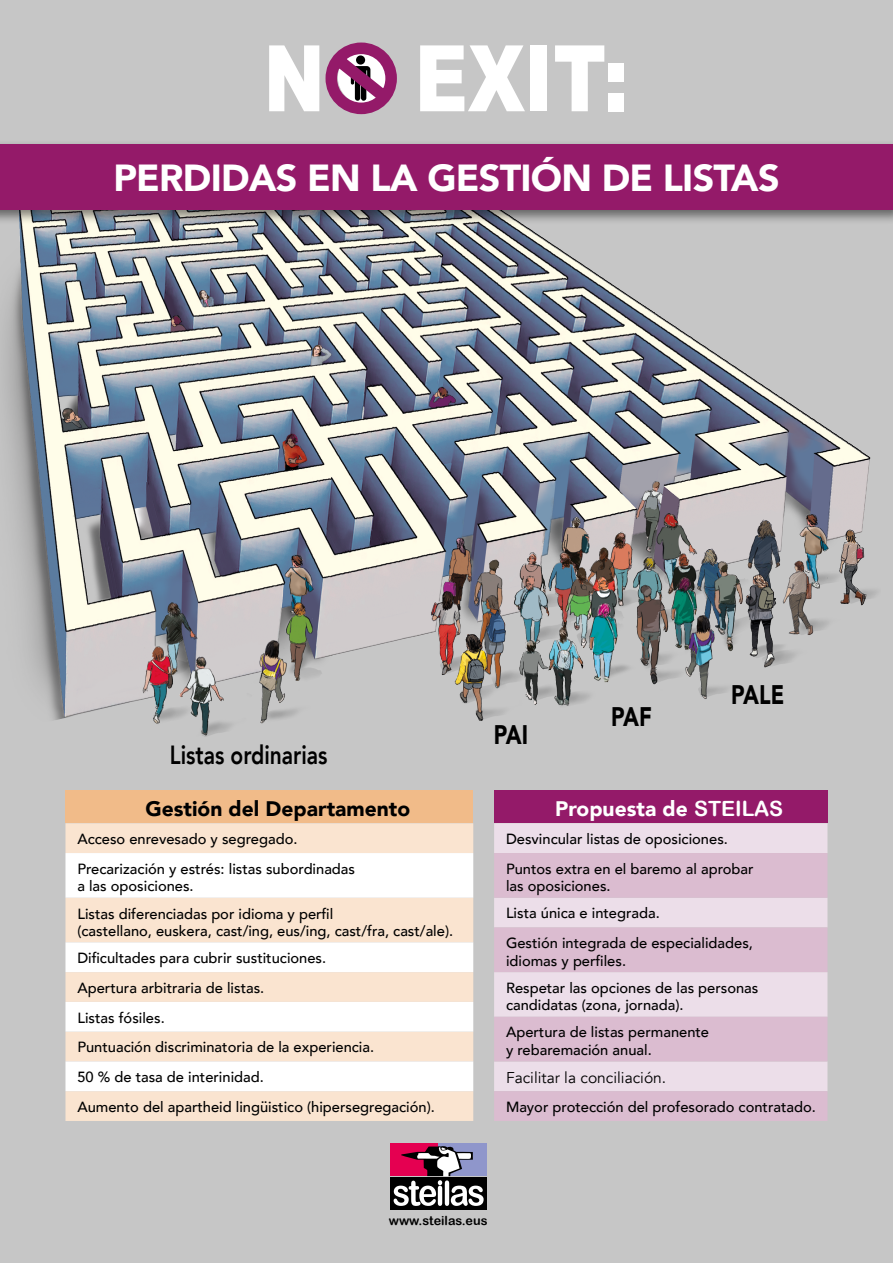
<style>
.page{position:relative;width:893px;height:1263px;background:#c6c6c6}
.page>*{position:absolute;margin:0;border:0;box-sizing:border-box;transform-origin:0 0}
.t1{font:900 37.65px "Avenir";letter-spacing:-.02em;color:#fff}
.t2{font:900 26.85px "Avenir";color:#000;scale:.8 1}
.t3{font:800 26.25px "Avenir";color:#000;scale:.8 1}
.t4{font:900 21px "Avenir";color:#000}
.t5{font:900 21px "Avenir";color:#fff}
.t6{font:15.6px "Avenir";color:#000}
.t7{font:500 14.7px/29.7px "Avenir";color:#000}
.t8{font:12.6px "Arial Rounded MT Bold";color:#000}
.s1{font-family:"Arial Rounded MT Bold";font-weight:400}
</style>
<div class="page">
<div style="left:0;top:172px;width:880px;height:570px;background:#000;opacity:.75"></div>
<div style="left:390px;top:1143px;width:97px;height:33px;background:#e50051"></div>
<div style="left:438px;top:1143px;width:49px;height:33px;background:#8f96cb"></div>
<div style="left:390px;top:1177px;width:97px;height:33px;background:#000"></div>
<svg style="left:394px;top:1146px;width:90px;height:60px"></svg>
<div style="left:65px;top:790px;width:408px;height:33px;background:#f1bb89"></div>
<div style="left:65px;top:823px;width:408px;height:298px;background:#fae4d0"></div>
<svg style="left:65px;top:853px;width:408px;height:238px;background:#faf1e9"></svg>
<div style="left:494px;top:790px;width:333px;height:33px;background:#941a69"></div>
<div style="left:494px;top:823px;width:333px;height:30px;background:#ecdee9"></div>
<svg style="left:494px;top:853px;width:333px;height:268px;background:#e1c9d9"></svg>
<div style="left:0;top:140px;width:893px;height:85px;background:#000;opacity:.5"></div>
<div style="left:0;top:145px;width:893px;height:65px;background:#941a69"></div>
<svg style="left:420px;top:45px;width:105px;height:66px"></svg>
<div style="left:531px;top:45px;width:16px;height:66px;background:#fff"></div>
<svg style="left:555px;top:45px;width:49px;height:66px"></svg>
<div style="left:608px;top:64px;width:16px;height:18px;background:#fff"></div>
<div style="left:608px;top:93px;width:16px;height:18px;background:#fff"></div>
<svg style="left:269px;top:42px;width:128px;height:73px"></svg>
<h1 class="t1" style="left:113px;top:146px;width:668px">PERDIDAS EN LA GESTIÓN DE LISTAS</h1>
<h3 class="t3" style="left:170px;top:734px;width:198px">Listas ordinarias</h3>
<h3 class="t4" style="left:145px;top:791px;width:266px">Gestión del Departamento</h3>
<p class="t7" style="left:77px;top:823px;width:279px">Acceso enrevesado y segregado.<br>Precarización y estrés: listas subordinadas</p>
<p class="t7" style="left:77px;top:872px;width:257px;line-height:27.2px">a las oposiciones.<br>Listas diferenciadas por idioma y perfil</p>
<p class="t7" style="left:77px;top:917px;width:377px;line-height:26.8px">(castellano, euskera, cast/ing, eus/ing, cast/fra, cast/ale).<br>Dificultades para cubrir sustituciones.</p>
<p class="t7" style="left:77px;top:972px;width:359px">Apertura arbitraria de listas.<br>Listas fósiles.<br>Puntuación discriminatoria de la experiencia.<br>50 % de tasa de interinidad.<br>Aumento del apartheid lingüistico (hipersegregación).</p>
<h2 class="t2" style="left:494px;top:711px;width:44px">PAI</h2>
<h2 class="t2" style="left:611px;top:693px;width:52px">PAF</h2>
<h2 class="t2" style="left:731px;top:672px;width:68px">PALE</h2>
<h3 class="t5" style="left:555px;top:791px;width:230px">Propuesta de <span class="s1">STEILAS</span></h3>
<p class="t7" style="left:506px;top:823px;width:249px">Desvincular listas de oposiciones.<br>Puntos extra en el baremo al aprobar</p>
<p class="t7" style="left:506px;top:872px;width:155px;line-height:27px">las oposiciones.<br>Lista única e integrada.</p>
<p class="t7" style="left:506px;top:933px;width:248px;line-height:17.7px">Gestión integrada de especialidades, idiomas y perfiles.</p>
<p class="t7" style="left:506px;top:978px;width:254px;line-height:17.7px">Respetar las opciones de las personas candidatas (zona, jornada).</p>
<p class="t7" style="left:506px;top:1023px;width:205px;line-height:17.7px">Apertura de listas permanente y rebaremación anual.</p>
<p class="t6" style="left:506px;top:1068px;width:162px">Facilitar la conciliación.</p>
<p class="t7" style="left:506px;top:1091px;width:311px">Mayor protección del profesorado contratado.</p>
<p class="t8" style="left:389px;top:1213px;width:100px">www.steilas.eus</p>
</div>
